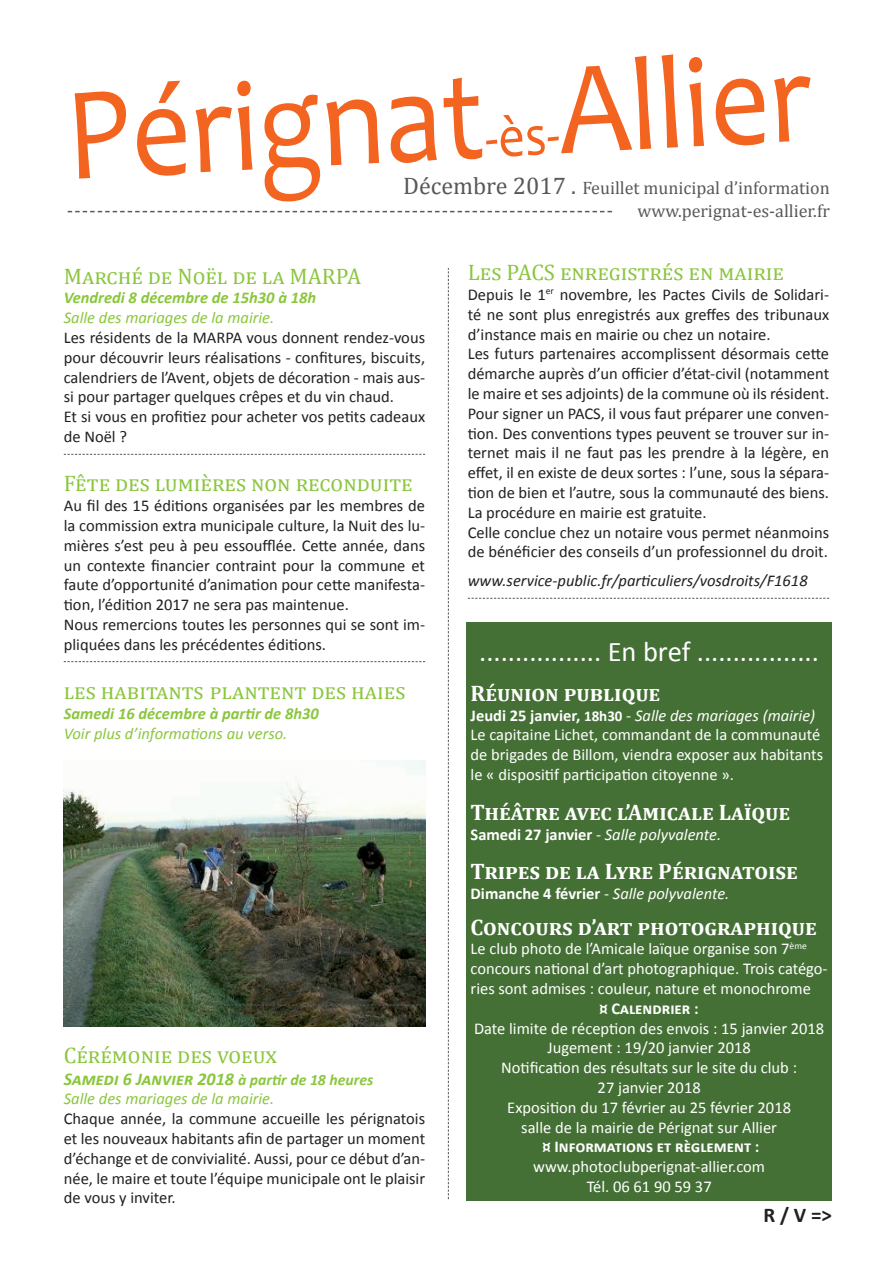
<style>
.page{position:relative;width:893px;height:1263px;background:#fff}
.page>*{position:absolute;margin:0;border:0;box-sizing:border-box;transform-origin:0 0}
.t1{font:134.25px "Candara";color:#f36421;scale:.87 1}
.t2{font:59.7px "Candara";color:#f36421;scale:.87 1}
.t3{font:28.5px "Calibri";letter-spacing:-.005em;color:#fff}
.t4{font:22.5px "Cambria";color:#8bc63e}
.t5{font:700 22.5px "Cambria";color:#fff}
.t6{font:22.5px "Cambria";letter-spacing:.03em;color:#8bc63e}
.t7{font:700 21px "Calibri";color:#231f20}
.t8{font:18px/22.5px "Cambria";color:#57585a;text-align:right}
.t9{font:italic 700 18px "Calibri";color:#8bc63e}
.t10{font:16.5px/19.8px "Calibri";color:#231f20}
.t11{font:16.5px/19.8px "Calibri";color:#fff}
.t12{font:italic 16.5px "Calibri";color:#8bc63e}
.t13{font:italic 16.5px "Calibri";color:#fff}
.t14{font:italic 700 16.5px "Calibri";color:#8bc63e}
.t15{font:italic 16.5px "Calibri";color:#231f20}
.t16{font:700 16.5px "Calibri";color:#fff}
.s1{font-size:24px}
.s2{font-size:15.75px}
.s3{font-weight:700}
.s4{font-weight:700;font-size:15px}
.s5{font-style:italic}
.s6{font-weight:700;font-style:normal}
.s7{font-style:normal}
</style>
<div class="page">
<svg style="left:68px;top:210px;width:544px;height:3px"></svg>
<img style="left:64px;top:761px;width:361px;height:265px">
<svg style="left:66px;top:1005px;width:356px;height:1px"></svg>
<svg style="left:468px;top:598px;width:361px;height:1px"></svg>
<svg style="left:64px;top:454px;width:361px;height:1px"></svg>
<svg style="left:448px;top:268px;width:1px;height:931px"></svg>
<div style="left:466px;top:622px;width:366px;height:579px;background:#457035"></div>
<svg style="left:64px;top:661px;width:361px;height:1px"></svg>
<h1 class="t1" style="left:554px;top:26px;width:292px;rotate:-3deg">Allier</h1>
<h1 class="t1" style="left:62px;top:51px;width:482px;rotate:-3deg">Pérignat</h1>
<h2 class="t2" style="left:483px;top:100px;width:87px;rotate:-3deg">-ès-</h2>
<p class="t8" style="left:403px;top:177px;width:428px"><span class="s1">Décembre 2017 .</span> Feuillet municipal d’information www.perignat-es-allier.fr</p>
<h3 class="t4" style="left:64px;top:263px;width:299px">Marché de Noël de la MARPA</h3>
<p class="t14" style="left:64px;top:287px;width:254px">Vendredi 8 décembre de 15h30 à 18h</p>
<p class="t12" style="left:64px;top:306px;width:212px">Salle des mariages de la mairie.</p>
<p class="t10" style="left:64px;top:328px;width:363px">Les résidents de la MARPA vous donnent rendez-vous pour découvrir leurs réalisations - confitures, biscuits, calendriers de l’Avent, objets de décoration - mais aus&shy;si pour partager quelques crêpes et du vin chaud.<br>Et si vous en profitiez pour acheter vos petits cadeaux de Noël ?</p>
<h3 class="t4" style="left:64px;top:470px;width:350px">Fête des lumières non reconduite</h3>
<p class="t10" style="left:64px;top:496px;width:363px">Au fil des 15 éditions organisées par les membres de la commission extra municipale culture, la Nuit des lu&shy;mières s’est peu à peu essoufflée. Cette année, dans un contexte financier contraint pour la commune et faute d’opportunité d’animation pour cette manifesta&shy;tion, l’édition 2017 ne sera pas maintenue.<br>Nous remercions toutes les personnes qui se sont im&shy;pliquées dans les précédentes éditions.</p>
<h3 class="t4" style="left:64px;top:678px;width:343px">les habitants plantent des haies</h3>
<p class="t14" style="left:64px;top:703px;width:257px">Samedi 16 décembre à partir de 8h30</p>
<p class="t12" style="left:64px;top:722px;width:225px">Voir plus d’informations au verso.</p>
<h3 class="t4" style="left:64px;top:1042px;width:215px">Cérémonie des voeux</h3>
<p class="t9" style="left:64px;top:1067px;width:311px">Samedi 6 Janvier 2018 <span class="s2">à partir de 18 heures</span></p>
<p class="t12" style="left:64px;top:1087px;width:212px">Salle des mariages de la mairie.</p>
<p class="t10" style="left:64px;top:1109px;width:363px;text-align:justify">Chaque année, la commune accueille les pérignatois et les nouveaux habitants afin de partager un moment d’échange et de convivialité. Aussi, pour ce début d’an&shy;née, le maire et toute l’équipe municipale ont le plaisir de vous y inviter.</p>
<h3 class="t6" style="left:468px;top:259px;width:318px">Les PACS enregistrés en mairie</h3>
<p class="t10" style="left:468px;top:285px;width:363px">Depuis le 1<sup>er</sup> novembre, les Pactes Civils de Solidari&shy;té ne sont plus enregistrés aux greffes des tribunaux d’instance mais en mairie ou chez un notaire.<br>Les futurs partenaires accomplissent désormais cette démarche auprès d’un officier d’état-civil (notamment le maire et ses adjoints) de la commune où ils résident.<br>Pour signer un PACS, il vous faut préparer une conven&shy;tion. Des conventions types peuvent se trouver sur in&shy;ternet mais il ne faut pas les prendre à la légère, en effet, il en existe de deux sortes : l’une, sous la sépara&shy;tion de bien et l’autre, sous la communauté des biens.<br>La procédure en mairie est gratuite.<br>Celle conclue chez un notaire vous permet néanmoins de bénéficier des conseils d’un professionnel du droit.</p>
<p class="t15" style="left:468px;top:569px;width:341px">www.service-public.fr/particuliers/vosdroits/F1618</p>
<h3 class="t3" style="left:479px;top:633px;width:341px">................. En bref .................</h3>
<h3 class="t5" style="left:471px;top:677px;width:191px">Réunion publique</h3>
<p class="t11" style="left:471px;top:705px;width:354px"><span class="s3">Jeudi 25 janvier,</span> <span class="s4">18h30</span> - <span class="s5">Salle des mariages (mairie)<br></span>Le capitaine Lichet, commandant de la communauté de brigades de Billom, viendra exposer aux habitants le « dispositif participation citoyenne ».</p>
<h3 class="t5" style="left:471px;top:796px;width:321px">Théâtre avec l’Amicale Laïque</h3>
<p class="t13" style="left:471px;top:823px;width:252px"><span class="s6">Samedi 27 janvier</span> <span class="s7">-</span> Salle polyvalente.</p>
<h3 class="t5" style="left:471px;top:856px;width:329px">Tripes de la Lyre Pérignatoise</h3>
<p class="t13" style="left:471px;top:882px;width:260px"><span class="s6">Dimanche 4 février</span> <span class="s7">-</span> Salle polyvalente.</p>
<h3 class="t5" style="left:471px;top:911px;width:348px">Concours d’art photographique</h3>
<p class="t11" style="left:471px;top:939px;width:359px">Le club photo de l’Amicale laïque organise son 7<sup>ème </sup>concours national d’art photographique. Trois catégo&shy;ries sont admises : couleur, nature et monochrome</p>
<p class="t16" style="left:599px;top:998px;width:101px">¤ Calendrier :</p>
<p class="t11" style="left:474px;top:1018px;width:352px;text-align:center">Date limite de réception des envois : 15 janvier 2018<br>Jugement : 19/20 janvier 2018<br>Notification des résultats sur le site du club :<br>27 janvier 2018<br>Exposition du 17 février au 25 février 2018<br>salle de la mairie de Pérignat sur Allier</p>
<p class="t16" style="left:542px;top:1136px;width:218px">¤ Informations et règlement :</p>
<p class="t11" style="left:533px;top:1157px;width:233px;text-align:center">www.photoclubperignat-allier.com<br>Tél. 06 61 90 59 37</p>
<p class="t7" style="left:764px;top:1202px;width:70px">R / V =&gt;</p>
</div>
